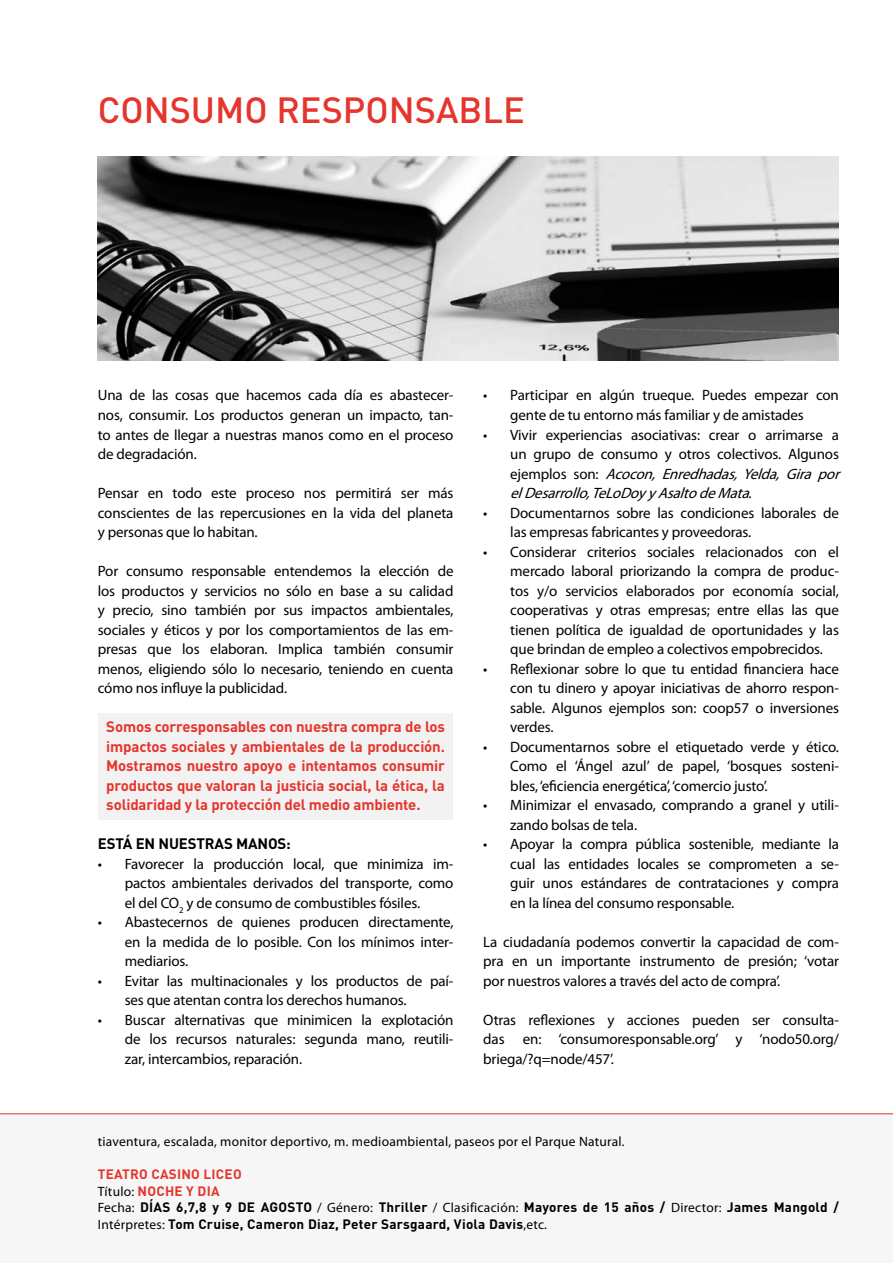
<style>
.page{position:relative;width:893px;height:1263px;background:#fff}
.page>*{position:absolute;margin:0;border:0;box-sizing:border-box;transform-origin:0 0}
.t1{font:500 36px "DIN";color:#e5352c}
.t2{font:15px/19.5px "Myriad Pro";letter-spacing:-.01em;color:#000;text-align:justify}
.t3{font:700 15px/19.5px "DIN";letter-spacing:-.01em;color:#e5352c;text-align:justify}
.t4{font:700 15px "DIN";letter-spacing:-.01em;color:#000}
.t5{font:700 13.5px/16.5px "DIN";letter-spacing:.02em;color:#000}
.t6{font:13.5px "Myriad Pro";letter-spacing:.02em;color:#000}
.s1{font-style:italic}
.s2{color:#e5352c}
.s3{font-family:"Myriad Pro";font-weight:400}
</style>
<div class="page">
<div style="left:98px;top:713px;width:355px;height:107px;background:#f2f2f3"></div>
<div style="left:0;top:1114px;width:893px;height:149px;background:#f6f6f6"></div>
<hr style="left:0;top:1113px;width:893px;height:1px;background:#e5352c">
<img style="left:98px;top:157px;width:741px;height:203px">
<h1 class="t1" style="left:98px;top:87px;width:428px">CONSUMO RESPONSABLE</h1>
<p class="t2" style="left:98px;top:385px;width:357px">Una de las cosas que hacemos cada día es abastecer&shy;nos, consumir. Los productos generan un impacto, tan&shy;to antes de llegar a nuestras manos como en el proceso de degradación.</p>
<p class="t2" style="left:98px;top:483px;width:357px">Pensar en todo este proceso nos permitirá ser más conscientes de las repercusiones en la vida del planeta y personas que lo habitan.</p>
<p class="t2" style="left:98px;top:561px;width:357px">Por consumo responsable entendemos la elección de los productos y servicios no sólo en base a su calidad y precio, sino también por sus impactos ambientales, sociales y éticos y por los comportamientos de las em&shy;presas que los elaboran. Implica también consumir menos, eligiendo sólo lo necesario, teniendo en cuenta cómo nos influye la publicidad.</p>
<p class="t3" style="left:106px;top:716px;width:340px">Somos corresponsables con nuestra compra de los impactos sociales y ambientales de la producción.<br>Mostramos nuestro apoyo e intentamos consumir productos que valoran la justicia social, la ética, la solidaridad y la protección del medio ambiente.</p>
<p class="t4" style="left:98px;top:834px;width:195px">Está en nuest ras manos:</p>
<p class="t2" style="left:125px;top:853px;width:330px;text-indent:-27px">• Favorecer la producción local, que minimiza im&shy;pactos ambientales derivados del transporte, como el del CO<sub>2</sub> y de consumo de combustibles fósiles.</p>
<p class="t2" style="left:125px;top:912px;width:330px;text-indent:-27px">• Abastecernos de quienes producen directamente, en la medida de lo posible. Con los mínimos inter&shy;mediarios.</p>
<p class="t2" style="left:125px;top:970px;width:330px;text-indent:-27px">• Evitar las multinacionales y los productos de paí&shy;ses que atentan contra los derechos humanos.</p>
<p class="t2" style="left:125px;top:1009px;width:330px;text-indent:-27px">• Buscar alternativas que minimicen la explotación de los recursos naturales: segunda mano, reutili&shy;zar, intercambios, reparación.</p>
<p class="t2" style="left:483px;top:385px;width:357px;text-align:center">• Participar en algún trueque. Puedes empezar con gente de tu entorno más familiar y de amistades</p>
<p class="t2" style="left:510px;top:424px;width:336px;text-align:left;text-indent:-27px">• Vivir experiencias asociativas: crear o arrimarse a un grupo de consumo y otros colectivos. Algunos e j e m p l o s s o n : <span class="s1">Acocon, Enredhadas,Yelda, Gira por elDesarrollo,TeLoDoyyAsaltodeMata</span>.</p>
<p class="t2" style="left:510px;top:502px;width:330px;text-indent:-27px">• Documentarnos sobre las condiciones laborales de las empresas fabricantes y proveedoras.</p>
<p class="t2" style="left:510px;top:541px;width:330px;text-indent:-27px">• Considerar criterios sociales relacionados con el mercado laboral priorizando la compra de produc&shy;tos y/o servicios elaborados por economía social, cooperativas y otras empresas; entre ellas las que tienen política de igualdad de oportunidades y las que brindan de empleo a colectivos empobrecidos.</p>
<p class="t2" style="left:510px;top:658px;width:330px;text-indent:-27px">• Reflexionar sobre lo que tu entidad financiera hace con tu dinero y apoyar iniciativas de ahorro respon&shy;sable. Algunos ejemplos son: coop57 o inversiones verdes.</p>
<p class="t2" style="left:510px;top:736px;width:330px;text-indent:-27px">• Documentarnos sobre el etiquetado verde y ético.<br>Como el ‘Ángel azul’ de papel, ‘bosques sosteni&shy;bles, ‘eficiencia energética’, ‘comercio justo’.</p>
<p class="t2" style="left:510px;top:795px;width:330px;text-indent:-27px">• Minimizar el envasado, comprando a granel y utili&shy;zando bolsas de tela.</p>
<p class="t2" style="left:510px;top:834px;width:330px;text-indent:-27px">• Apoyar la compra pública sostenible, mediante la cual las entidades locales se comprometen a se&shy;guir unos estándares de contrataciones y compra en la línea del consumo responsable.</p>
<p class="t2" style="left:483px;top:931px;width:357px">La ciudadanía podemos convertir la capacidad de com&shy;pra en un importante instrumento de presión; ‘votar por nuestros valores a través del acto de compra’.</p>
<p class="t2" style="left:483px;top:1009px;width:357px">Otras reflexiones y acciones pueden ser consulta&shy;das en: ‘consumoresponsable.org’ y ‘nodo50.org/ briega/?q=node/457’.</p>
<p class="t6" style="left:98px;top:1133px;width:528px">tiaventura, escalada, monitor deportivo, m. medioambiental, paseos por el Parque Natural.</p>
<p class="t5" style="left:98px;top:1165px;width:743px"><span class="s2">Teatro Casino Liceo<br></span><span class="s3">Título:</span> <span class="s2">NOCHE Y DIA<br></span><span class="s3">Fecha:</span> DÍAS 6,7,8 y 9 DE AGOSTO <span class="s3">/ Género:</span> Thriller <span class="s3">/ Clasificación:</span> Mayores de 15 años / <span class="s3">Director:</span> James Mangold / <span class="s3">Intérpretes:</span> Tom Cruise, Cameron Diaz, Peter Sarsgaard, Viola Davis<span class="s3">,etc.</span></p>
</div>
